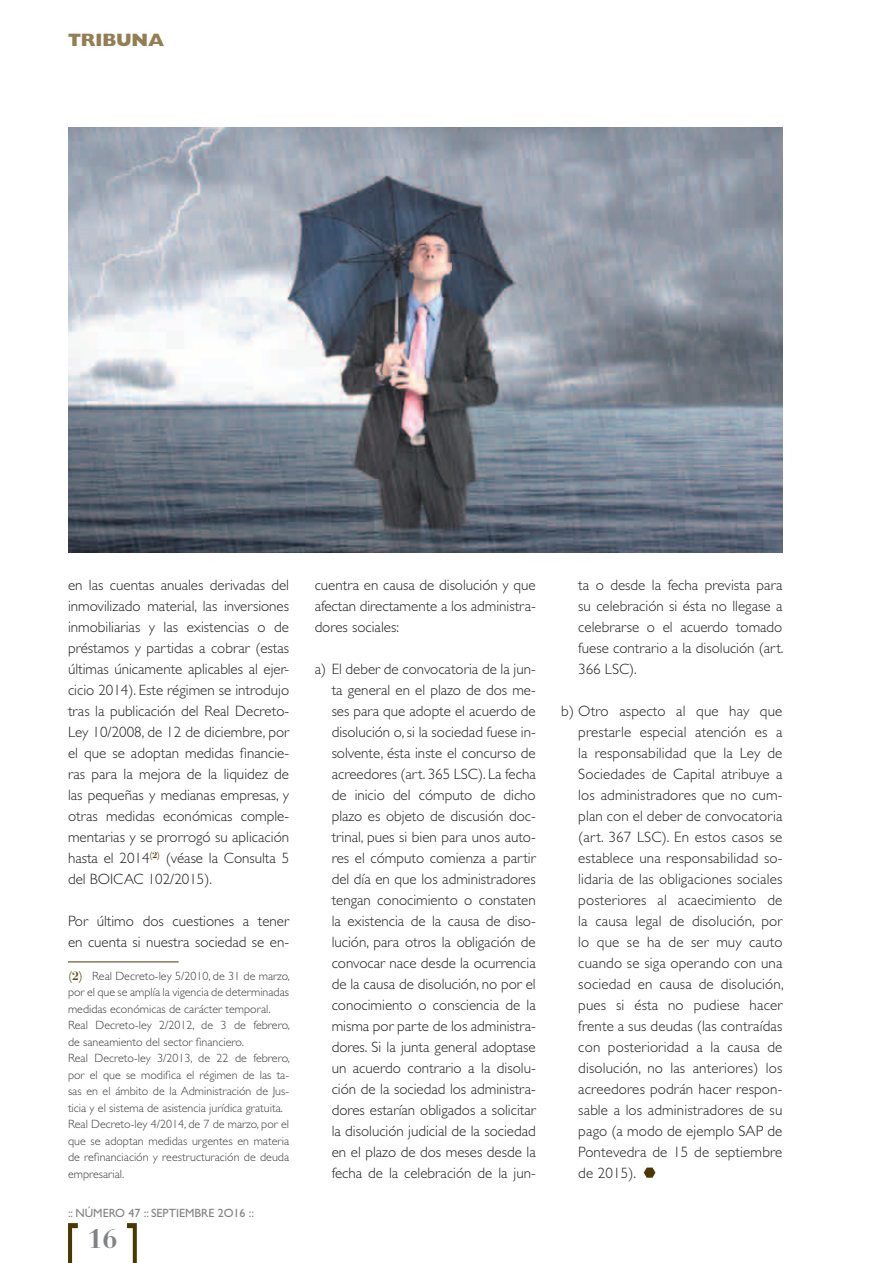
<style>
.page{position:relative;width:893px;height:1263px;background:#fff}
.page>*{position:absolute;margin:0;border:0;box-sizing:border-box;transform-origin:0 0}
.t1{font:700 27px "Bauer Bodoni Std";color:#808285}
.t2{font:800 18px "Gill Sans Std";color:#927e52}
.t3{font:300 15px/21px "Gill Sans Std";color:#231f20;text-align:justify}
.t4{font:300 12px/16.5px "Gill Sans Std";color:#3e3e3f}
.t5{font:12px "Gill Sans Std";color:#808285}
.s1{font-family:"Bauer Bodoni Std";font-weight:700;color:#5e4c12}
</style>
<div class="page">
<svg style="left:68px;top:1223px;width:10px;height:40px"></svg>
<svg style="left:127px;top:1223px;width:10px;height:40px"></svg>
<hr style="left:68px;top:961px;width:111px;height:1px;background:#4a3800">
<svg style="left:644px;top:1167px;width:11px;height:11px"></svg>
<img style="left:68px;top:128px;width:714px;height:425px">
<p class="t2" style="left:68px;top:30px;width:98px">TRIBUNA</p>
<p class="t3" style="left:68px;top:574px;width:223px">en las cuentas anuales derivadas del inmovilizado material, las inversiones inmobiliarias y las existencias o de préstamos y partidas a cobrar (estas últimas únicamente aplicables al ejer&shy;cicio 2014). Este régimen se introdujo tras la publicación del Real Decreto-Ley 10/2008, de 12 de diciembre, por el que se adoptan medidas financie&shy;ras para la mejora de la liquidez de las pequeñas y medianas empresas, y otras medidas económicas comple&shy;mentarias y se prorrogó su aplicación hasta el 2014<sup>(2)</sup> (véase la Consulta 5 del BOICAC 102/2015).</p>
<p class="t3" style="left:68px;top:910px;width:223px">Por último dos cuestiones a tener en cuenta si nuestra sociedad se en-</p>
<p class="t4" style="left:68px;top:968px;width:224px"><span class="s1">(2)</span> Real Decreto-ley 5/2010, de 31 de marzo, por el que se amplía la vigencia de determinadas medidas económicas de carácter temporal.<br>Real Decreto-ley 2/2012, de 3 de febrero, de saneamiento del sector financiero.<br>Real Decreto-ley 3/2013, de 22 de febrero, por el que se modifica el régimen de las ta&shy;sas en el ámbito de la Administración de Jus&shy;ticia y el sistema de asistencia jurídica gratuita.<br>Real Decreto-ley 4/2014, de 7 de marzo, por el que se adoptan medidas urgentes en materia de refinanciación y reestructuración de deuda empresarial.</p>
<p class="t5" style="left:68px;top:1206px;width:188px">:: NÚMERO 47 :: SEPTIEMBRE 2O16 ::</p>
<h1 class="t1" style="left:87px;top:1222px;width:32px">16</h1>
<p class="t3" style="left:315px;top:574px;width:223px">cuentra en causa de disolución y que afectan directamente a los administra&shy;dores sociales:</p>
<p class="t3" style="left:332px;top:658px;width:206px;text-indent:-17px">a) El deber de convocatoria de la jun&shy;ta general en el plazo de dos me&shy;ses para que adopte el acuerdo de disolución o, si la sociedad fuese in&shy;solvente, ésta inste el concurso de acreedores (art. 365 LSC). La fecha de inicio del cómputo de dicho plazo es objeto de discusión doc&shy;trinal, pues si bien para unos auto&shy;res el cómputo comienza a partir del día en que los administradores tengan conocimiento o constaten la existencia de la causa de diso&shy;lución, para otros la obligación de convocar nace desde la ocurrencia de la causa de disolución, no por el conocimiento o consciencia de la misma por parte de los administra&shy;dores. Si la junta general adoptase un acuerdo contrario a la disolu&shy;ción de la sociedad los administra&shy;dores estarían obligados a solicitar la disolución judicial de la sociedad en el plazo de dos meses desde la fecha de la celebración de la jun-</p>
<p class="t3" style="left:578px;top:574px;width:207px">ta o desde la fecha prevista para su celebración si ésta no llegase a celebrarse o el acuerdo tomado fuese contrario a la disolución (art.<br>366 LSC).</p>
<p class="t3" style="left:578px;top:700px;width:207px;text-indent:-17px">b) Otro aspecto al que hay que prestarle especial atención es a la responsabilidad que la Ley de Sociedades de Capital atribuye a los administradores que no cum&shy;plan con el deber de convocatoria (art. 367 LSC). En estos casos se establece una responsabilidad so&shy;lidaria de las obligaciones sociales posteriores al acaecimiento de la causa legal de disolución, por lo que se ha de ser muy cauto cuando se siga operando con una sociedad en causa de disolución, pues si ésta no pudiese hacer frente a sus deudas (las contraídas con posterioridad a la causa de disolución, no las anteriores) los acreedores podrán hacer respon&shy;sable a los administradores de su pago (a modo de ejemplo SAP de Pontevedra de 15 de septiembre de 2015).</p>
</div>
